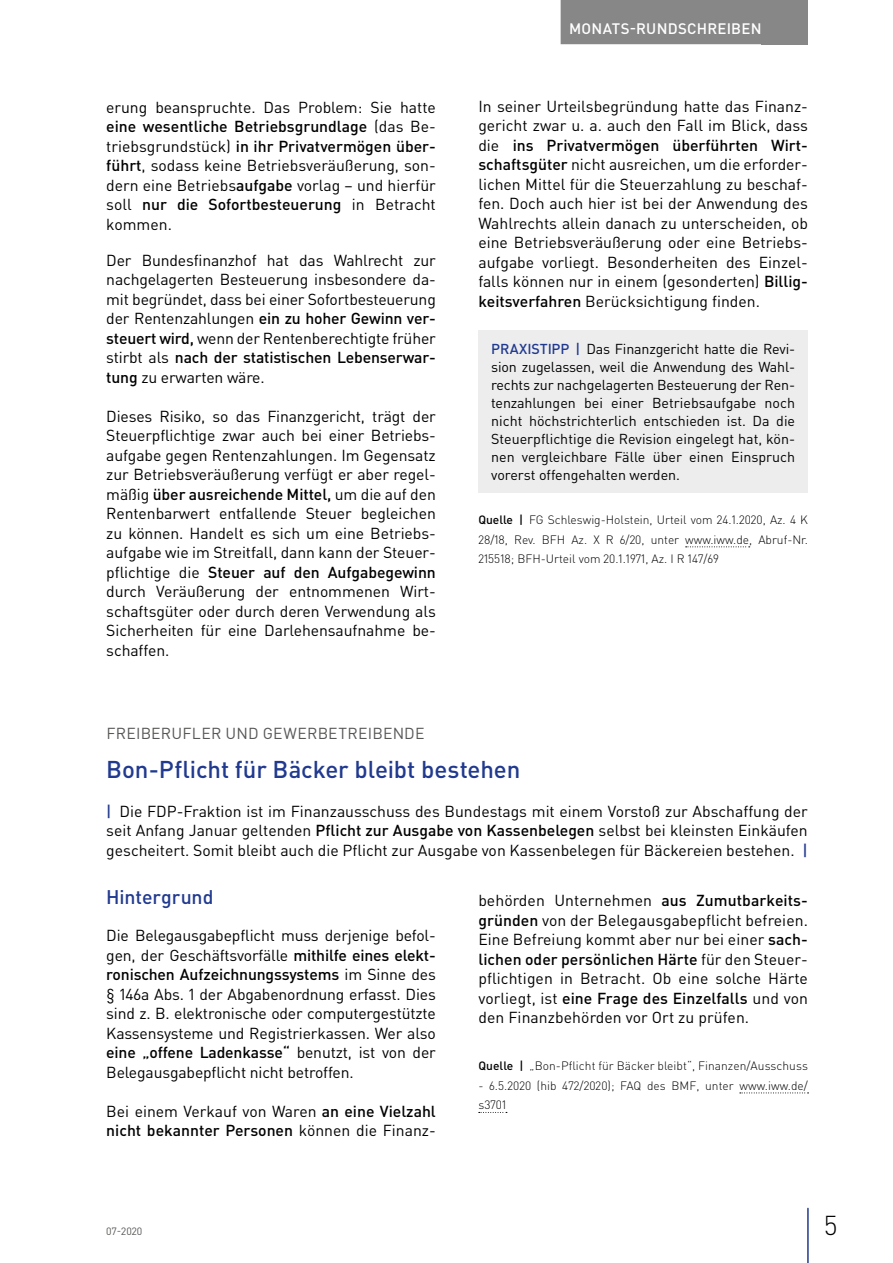
<style>
.page{position:relative;width:893px;height:1263px;background:#fff}
.page>*{position:absolute;margin:0;border:0;box-sizing:border-box;transform-origin:0 0}
.t1{font:300 27px "DIN Pro";color:#000}
.t2{font:500 24px "DIN Pro";letter-spacing:-.005em;color:#213a8f}
.t3{font:500 19.5px "DIN Pro";letter-spacing:-.005em;color:#213a8f}
.t4{font:15.75px/19.5px "DIN Pro";color:#000;text-align:justify}
.t5{font:15.75px "DIN Pro";letter-spacing:.015em;color:#575756}
.t6{font:500 15px "DIN Pro";letter-spacing:.015em;color:#fff}
.t7{font:14.25px/18px "DIN Pro";color:#000;text-align:justify}
.t8{font:300 12px/19.5px "DIN Pro";letter-spacing:.005em;color:#000;text-align:justify}
.t9{font:10.5px "DIN Pro";color:#575756}
.s1{font-weight:500}
.s2{font-weight:500;color:#213a8f}
</style>
<div class="page">
<div style="left:762px;top:0;width:46px;height:44px;background:#878787"></div>
<hr style="left:807px;top:1208px;width:2px;height:55px;background:#213a8f">
<div style="left:561px;top:0;width:209px;height:44px;background:#878787"></div>
<svg style="left:686px;top:546px;width:64px;height:1px"></svg>
<div style="left:478px;top:330px;width:330px;height:163px;background:#ededed"></div>
<svg style="left:740px;top:1092px;width:68px;height:1px"></svg>
<svg style="left:479px;top:1112px;width:28px;height:1px"></svg>
<p class="t4" style="left:106px;top:97px;width:331px">erung beanspruchte. Das Problem: Sie hatte <span class="s1">eine wesentliche Betriebsgrundlage</span> (das Be&shy;triebsgrundstück) <span class="s1">in ihr Privatvermögen über&shy;führt</span>, sodass keine Betriebsveräußerung, son&shy;dern eine Betriebs<span class="s1">aufgabe</span> vorlag – und hierfür soll <span class="s1">nur die Sofortbesteuerung</span> in Betracht kommen.</p>
<p class="t4" style="left:106px;top:250px;width:331px">Der Bundesfinanzhof hat das Wahlrecht zur nachgelagerten Besteuerung insbesondere da&shy;mit begründet, dass bei einer Sofortbesteuerung der Rentenzahlungen <span class="s1">ein zu hoher Gewinn ver&shy;steuert wird,</span> wenn der Rentenberechtigte früher stirbt als <span class="s1">nach der statistischen Lebenserwar&shy;tung</span> zu erwarten wäre.</p>
<p class="t4" style="left:106px;top:406px;width:331px">Dieses Risiko, so das Finanzgericht, trägt der Steuerpflichtige zwar auch bei einer Betriebs&shy;aufgabe gegen Rentenzahlungen. Im Gegensatz zur Betriebsveräußerung verfügt er aber regel&shy;mäßig <span class="s1">über ausreichende Mittel,</span> um die auf den Rentenbarwert entfallende Steuer begleichen zu können. Handelt es sich um eine Betriebs&shy;aufgabe wie im Streitfall, dann kann der Steuer&shy;pflichtige die <span class="s1">Steuer auf den Aufgabegewinn </span>durch Veräußerung der entnommenen Wirt&shy;schaftsgüter oder durch deren Verwendung als Sicherheiten für eine Darlehensaufnahme be&shy;schaffen.</p>
<p class="t6" style="left:569px;top:18px;width:194px">MONATS-RUNDSCHREIBEN</p>
<p class="t4" style="left:478px;top:96px;width:331px">In seiner Urteilsbegründung hatte das Finanz&shy;gericht zwar u. a. auch den Fall im Blick, dass die <span class="s1">ins Privatvermögen überführten Wirt&shy;schaftsgüter</span> nicht ausreichen, um die erforder&shy;lichen Mittel für die Steuerzahlung zu beschaf&shy;fen. Doch auch hier ist bei der Anwendung des Wahlrechts allein danach zu unterscheiden, ob eine Betriebsveräußerung oder eine Betriebs&shy;aufgabe vorliegt. Besonderheiten des Einzel&shy;falls können nur in einem (gesonderten) <span class="s1">Billig&shy;keitsverfahren</span> Berücksichtigung finden.</p>
<p class="t7" style="left:491px;top:339px;width:306px"><span class="s2">PRAXISTIPP |</span> Das Finanzgericht hatte die Revi&shy;sion zugelassen, weil die Anwendung des Wahl&shy;rechts zur nachgelagerten Besteuerung der Ren&shy;tenzahlungen bei einer Betriebsaufgabe noch nicht höchstrichterlich entschieden ist. Da die Steuerpflichtige die Revision eingelegt hat, kön&shy;nen vergleichbare Fälle über einen Einspruch vorerst offengehalten werden.</p>
<p class="t8" style="left:478px;top:510px;width:331px"><span class="s1">Quelle |</span> FG Schleswig-Holstein, Urteil vom 24.1.2020, Az. 4 K 28/18, Rev. BFH Az. X R 6/20, unter www.iww.de, Abruf-Nr.<br>215518; BFH-Urteil vom 20.1.1971, Az. I R 147/69</p>
<p class="t5" style="left:106px;top:722px;width:320px">FREIBERUFLER UND GEWERBETREIBENDE</p>
<h2 class="t2" style="left:106px;top:753px;width:415px">Bon-Pflicht für Bäcker bleibt bestehen</h2>
<p class="t4" style="left:106px;top:801px;width:703px"><span class="s2">|</span> Die FDP-Fraktion ist im Finanzausschuss des Bundestags mit einem Vorstoß zur Abschaffung der seit Anfang Januar geltenden <span class="s1">Pflicht zur Ausgabe von Kassenbelegen</span> selbst bei kleinsten Einkäufen gescheitert. Somit bleibt auch die Pflicht zur Ausgabe von Kassenbelegen für Bäckereien bestehen. <span class="s2">|</span></p>
<p class="t3" style="left:106px;top:883px;width:109px">Hintergrund</p>
<p class="t4" style="left:106px;top:925px;width:331px">Die Belegausgabepflicht muss derjenige befol&shy;gen, der Geschäftsvorfälle <span class="s1">mithilfe eines elekt&shy;ronischen Aufzeichnungssystems</span> im Sinne des § 146a Abs. 1 der Abgabenordnung erfasst. Dies sind z. B. elektronische oder computergestützte Kassensysteme und Registrierkassen. Wer also <span class="s1">eine „offene Ladenkasse“</span> benutzt, ist von der Belegausgabepflicht nicht betroffen.</p>
<p class="t4" style="left:106px;top:1100px;width:331px">Bei einem Verkauf von Waren <span class="s1">an eine Vielzahl nicht bekannter Personen</span> können die Finanz-</p>
<p class="t4" style="left:478px;top:890px;width:331px">behörden Unternehmen <span class="s1">aus Zumutbarkeits&shy;gründen</span> von der Belegausgabepflicht befreien.<br>Eine Befreiung kommt aber nur bei einer <span class="s1">sach&shy;lichen oder persönlichen Härte</span> für den Steuer&shy;pflichtigen in Betracht. Ob eine solche Härte vorliegt, ist <span class="s1">eine Frage des Einzelfalls</span> und von den Finanzbehörden vor Ort zu prüfen.</p>
<p class="t8" style="left:478px;top:1056px;width:331px"><span class="s1">Quelle |</span> „Bon-Pflicht für Bäcker bleibt“, Finanzen/Ausschuss</p>
<p class="t8" style="left:478px;top:1075px;width:331px">- 6.5.2020 (hib 472/2020); FAQ des BMF, unter www.iww.de/ s3701</p>
<p class="t9" style="left:106px;top:1224px;width:38px">07-2020</p>
<h1 class="t1" style="left:824px;top:1207px;width:15px">5</h1>
</div>
